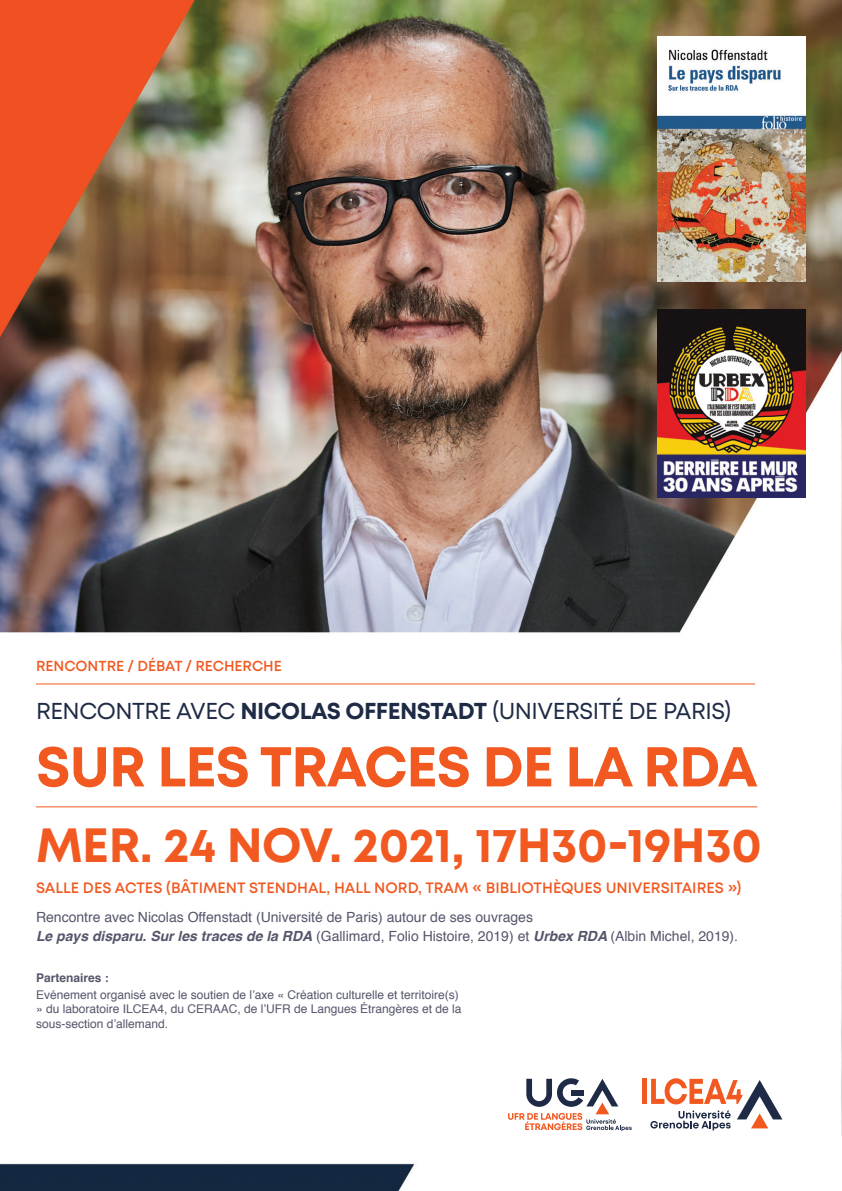
<style>
.page{position:relative;width:842px;height:1191px;background:#fff}
.page>*{position:absolute;margin:0;border:0;box-sizing:border-box;transform-origin:0 0}
.t1{font:700 56px "Mont";letter-spacing:-.02em;color:#f15921}
.t2{font:700 48px "Mont";letter-spacing:-.01em;color:#f15921}
.t3{font:23px "Mont";letter-spacing:-.02em;color:#1f2b46}
.t4{font:600 15px "Mont";color:#f15921}
.t5{font:600 14.5px "Mont";color:#f15921}
.t6{font:14px "Helvetica";color:#54566b}
.t7{font:12px/14.4px "Helvetica";color:#54566b}
.t8{font:700 12px "Helvetica";color:#54566b}
.s1{font-weight:700}
.s2{font-weight:700;font-style:italic}
</style>
<div class="page">
<img style="left:0;top:0;width:842px;height:1191px">
<img style="left:657px;top:36px;width:149px;height:245px">
<img style="left:657px;top:309px;width:149px;height:188px">
<hr style="left:36px;top:683px;width:719px;height:1px;background:#f15921">
<hr style="left:36px;top:806px;width:721px;height:1px;background:#f15921">
<div style="left:642px;top:1078px;width:5px;height:26px;background:#f15921"></div>
<svg style="left:650px;top:1078px;width:132px;height:52px"></svg>
<svg style="left:508px;top:1078px;width:124px;height:53px"></svg>
<p class="t5" style="left:36px;top:657px;width:247px">RENCONTRE / DÉBAT / RECHERCHE</p>
<p class="t3" style="left:36px;top:696px;width:697px">RENCONTRE AVEC <span class="s1">NICOLAS OFFENSTADT</span> (UNIVERSITÉ DE PARIS)</p>
<p class="t1" style="left:36px;top:730px;width:723px">SUR LES TRACES DE LA RDA</p>
<p class="t2" style="left:36px;top:814px;width:727px">MER. 24 NOV. 2021, 17H30-19H30</p>
<p class="t4" style="left:36px;top:878px;width:707px">SALLE DES ACTES (BÂTIMENT STENDHAL, HALL NORD, TRAM « BIBLIOTHÈQUES UNIVERSITAIRES »)</p>
<p class="t6" style="left:36px;top:906px;width:498px">Rencontre avec Nicolas Offenstadt (Université de Paris) autour de ses ouvrages</p>
<p class="t6" style="left:36px;top:925px;width:704px"><span class="s2">Le pays disparu. Sur les traces de la RDA</span> (Gallimard, Folio Histoire, 2019) et <span class="s2">Urbex RDA</span> (Albin Michel, 2019).</p>
<p class="t8" style="left:36px;top:967px;width:74px">Partenaires :</p>
<p class="t7" style="left:36px;top:988px;width:427px">Evénement organisé avec le soutien de l’axe « Création culturelle et territoire(s) » du laboratoire ILCEA4, du CERAAC, de l’UFR de Langues Étrangères et de la sous-section d’allemand.</p>
</div>
